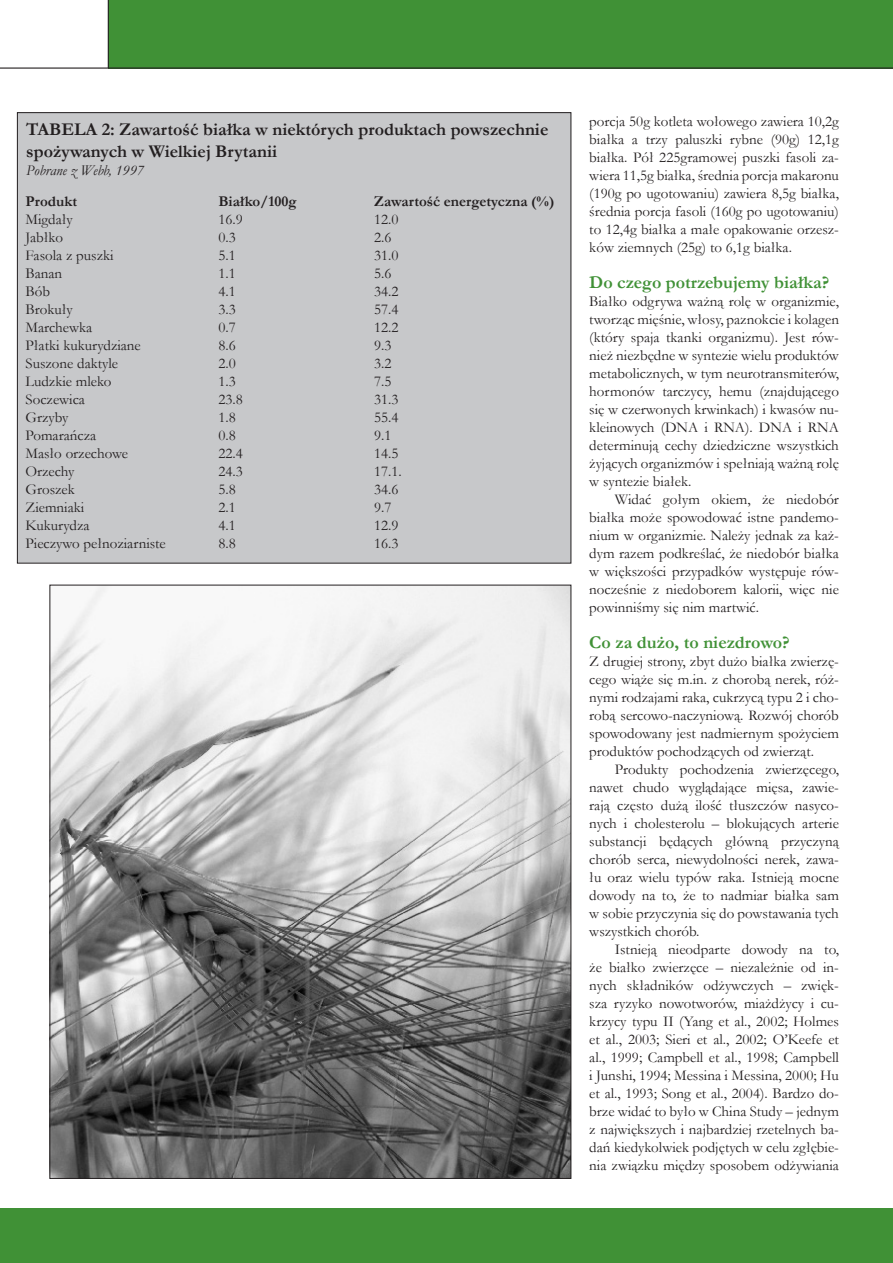
<style>
.page{position:relative;width:893px;height:1263px;background:#fff}
.page>*{position:absolute;margin:0;border:0;box-sizing:border-box;transform-origin:0 0}
.t1{font:700 18px/21.6px "Garamond";color:#231f20}
.t2{font:700 18px "Garamond";color:#409136}
.t3{font:15px/18px "Garamond";color:#231f20;text-align:justify}
.t4{font:700 15px "Garamond";color:#231f20}
.t5{font:italic 15px "Garamond";color:#231f20}
</style>
<div class="page">
<div style="left:109px;top:0;width:784px;height:68px;background:#409136"></div>
<div style="left:0;top:1209px;width:893px;height:54px;background:#409136"></div>
<hr style="left:0;top:68px;width:893px;height:1px;background:#231f20">
<img style="left:52px;top:587px;width:517px;height:590px">
<div style="left:17px;top:113px;width:554px;height:450px;background:#c7c8ca"></div>
<hr style="left:108px;top:0;width:1px;height:68px;background:#231f20">
<p class="t1" style="left:26px;top:119px;width:524px">TABELA 2: Zawartość białka w niektórych produktach powszechnie spożywanych w Wielkiej Brytanii</p>
<p class="t5" style="left:26px;top:160px;width:119px">Pobrane z Webb, 1997</p>
<p class="t4" style="left:26px;top:191px;width:53px">Produkt</p>
<p class="t3" style="left:26px;top:210px;width:142px;text-align:left">Migdały<br>Jabłko<br>Fasola z puszki<br>Banan<br>Bób<br>Brokuły<br>Marchewka<br>Płatki kukurydziane<br>Suszone daktyle<br>Ludzkie mleko<br>Soczewica<br>Grzyby<br>Pomarańcza<br>Masło orzechowe<br>Orzechy<br>Groszek<br>Ziemniaki<br>Kukurydza<br>Pieczywo pełnoziarniste</p>
<p class="t4" style="left:218px;top:191px;width:80px">Białko/100g</p>
<p class="t3" style="left:218px;top:210px;width:26px;text-align:left">16.9<br>0.3<br>5.1<br>1.1<br>4.1<br>3.3<br>0.7<br>8.6<br>2.0<br>1.3<br>23.8<br>1.8<br>0.8<br>22.4<br>24.3<br>5.8<br>2.1<br>4.1<br>8.8</p>
<p class="t4" style="left:374px;top:191px;width:182px">Zawartość energetyczna (%)</p>
<p class="t3" style="left:374px;top:210px;width:29px;text-align:left">12.0<br>2.6<br>31.0<br>5.6<br>34.2<br>57.4<br>12.2<br>9.3<br>3.2<br>7.5<br>31.3<br>55.4<br>9.1<br>14.5<br>17.1.<br>34.6<br>9.7<br>12.9<br>16.3</p>
<p class="t3" style="left:589px;top:112px;width:251px">porcja 50g kotleta wołowego zawiera 10,2g białka a trzy paluszki rybne (90g) 12,1g białka. Pół 225gramowej puszki fasoli za&shy;wiera 11,5g białka, średnia porcja makaronu (190g po ugotowaniu) zawiera 8,5g białka, średnia porcja fasoli (160g po ugotowaniu) to 12,4g białka a małe opakowanie orzesz&shy;ków ziemnych (25g) to 6,1g białka.</p>
<p class="t2" style="left:589px;top:270px;width:241px">Do czego potrzebujemy białka?</p>
<p class="t3" style="left:589px;top:292px;width:251px">Białko odgrywa ważną rolę w organizmie, tworząc mięśnie, włosy, paznokcie i kolagen (który spaja tkanki organizmu). Jest rów&shy;nież niezbędne w syntezie wielu produktów metabolicznych, w tym neurotransmiterów, hormonów tarczycy, hemu (znajdującego się w czerwonych krwinkach) i kwasów nu&shy;kleinowych (DNA i RNA). DNA i RNA determinują cechy dziedziczne wszystkich żyjących organizmów i spełniają ważną rolę w syntezie białek.</p>
<p class="t3" style="left:589px;top:490px;width:251px;text-indent:26px">Widać gołym okiem, że niedobór białka może spowodować istne pandemo&shy;nium w organizmie. Należy jednak za każ&shy;dym razem podkreślać, że niedobór białka w większości przypadków występuje rów&shy;nocześnie z niedoborem kalorii, więc nie powinniśmy się nim martwić.</p>
<p class="t2" style="left:589px;top:630px;width:202px">Co za dużo, to niezdrowo?</p>
<p class="t3" style="left:589px;top:652px;width:251px">Z drugiej strony, zbyt dużo białka zwierzę&shy;cego wiąże się m.in. z chorobą nerek, róż&shy;nymi rodzajami raka, cukrzycą typu 2 i cho&shy;robą sercowo-naczyniową. Rozwój chorób spowodowany jest nadmiernym spożyciem produktów pochodzących od zwierząt.</p>
<p class="t3" style="left:589px;top:760px;width:251px;text-indent:26px">Produkty pochodzenia zwierzęcego, nawet chudo wyglądające mięsa, zawie&shy;rają często dużą ilość tłuszczów nasyco&shy;nych i cholesterolu – blokujących arterie substancji będących główną przyczyną chorób serca, niewydolności nerek, zawa&shy;łu oraz wielu typów raka. Istnieją mocne dowody na to, że to nadmiar białka sam w sobie przyczynia się do powstawania tych wszystkich chorób.</p>
<p class="t3" style="left:589px;top:940px;width:251px;text-indent:26px">Istnieją nieodparte dowody na to, że białko zwierzęce – niezależnie od in&shy;nych składników odżywczych – zwięk&shy;sza ryzyko nowotworów, miażdżycy i cu&shy;krzycy typu II (Yang et al., 2002; Holmes et al., 2003; Sieri et al., 2002; O’Keefe et al., 1999; Campbell et al., 1998; Campbell i Junshi, 1994; Messina i Messina, 2000; Hu et al., 1993; Song et al., 2004). Bardzo do&shy;brze widać to było w China Study – jednym z największych i najbardziej rzetelnych ba&shy;dań kiedykolwiek podjętych w celu zgłębie&shy;nia związku między sposobem odżywiania</p>
</div>
